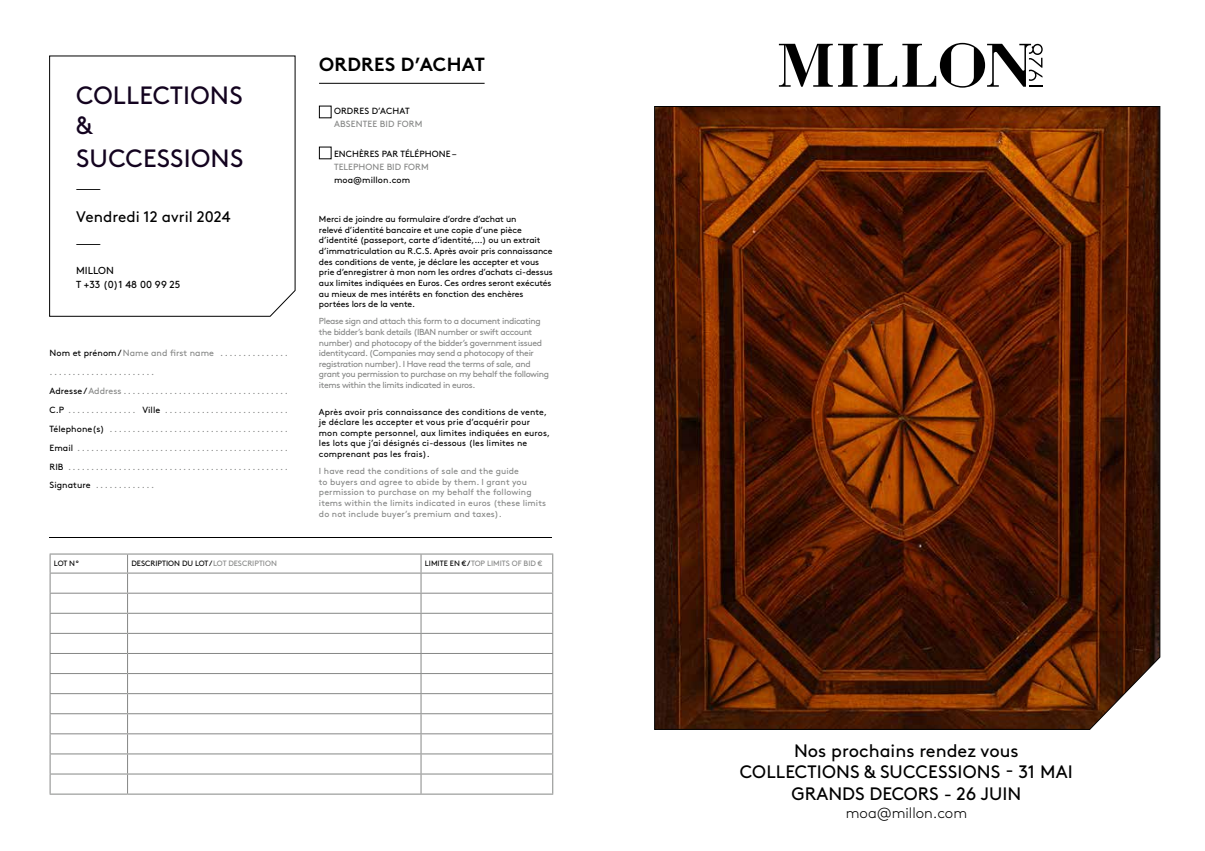
<style>
.page{position:relative;width:1205px;height:851px;background:#fff}
.page>*{position:absolute;margin:0;border:0;box-sizing:border-box;transform-origin:0 0}
.t1{font:25px/30px "Brown Pro";letter-spacing:.01em;color:#13031f}
.t2{font:700 19px "Brown Pro";letter-spacing:.015em;color:#000}
.t3{font:300 18.25px "Brown Pro";color:#000}
.t4{font:18px/21.6px "Brown Pro";color:#000;text-align:center}
.t5{font:15.25px "Brown Pro";letter-spacing:.005em;color:#000}
.t6{font:300 15px "Brown Pro";color:#000}
.t7{font:10.12px/14.2px "Brown Pro";letter-spacing:.005em;color:#000}
.t8{font:9px/19px "Brown Pro";letter-spacing:.005em;color:#868786}
.t9{font:9px "Brown Pro";letter-spacing:.005em;color:#000}
.t10{font:8.75px/10.6px "Brown Pro";letter-spacing:-.01em;color:#000}
.t11{font:8.75px/10.6px "Brown Pro";letter-spacing:-.04em;color:#868786}
.t12{font:8.75px/10.6px "Brown Pro";letter-spacing:.01em;color:#000}
.t13{font:8.75px/10.6px "Brown Pro";letter-spacing:.01em;color:#868786}
.t14{font:7.62px "Brown Pro";color:#000}
.t15{font:7.62px "Brown Pro";color:#868786}
.s1{color:#000}
.s2{color:#868786}
</style>
<div class="page">
<svg style="left:654px;top:106px;width:506px;height:624px;background:#5a2106"></svg>
<svg style="left:779px;top:44px;width:78px;height:43px"></svg>
<svg style="left:863px;top:43px;width:179px;height:45px"></svg>
<hr style="left:319px;top:83px;width:166px;height:1px;background:#000">
<div style="left:319px;top:106px;width:12px;height:12px;border:1px solid #000"></div>
<div style="left:319px;top:147px;width:12px;height:12px;border:1px solid #000"></div>
<svg style="left:49px;top:55px;width:247px;height:262px"></svg>
<hr style="left:50px;top:553px;width:78px;height:1px;background:#868786">
<hr style="left:128px;top:553px;width:293px;height:1px;background:#868786">
<hr style="left:421px;top:553px;width:132px;height:1px;background:#868786">
<svg style="left:50px;top:554px;width:1px;height:239px"></svg>
<hr style="left:50px;top:572px;width:78px;height:1px;background:#868786">
<hr style="left:128px;top:572px;width:293px;height:1px;background:#868786">
<hr style="left:421px;top:572px;width:132px;height:1px;background:#868786">
<svg style="left:127px;top:554px;width:1px;height:239px"></svg>
<svg style="left:420px;top:554px;width:1px;height:239px"></svg>
<svg style="left:552px;top:554px;width:1px;height:239px"></svg>
<hr style="left:50px;top:592px;width:78px;height:1px;background:#868786">
<hr style="left:128px;top:592px;width:293px;height:1px;background:#868786">
<hr style="left:421px;top:592px;width:132px;height:1px;background:#868786">
<hr style="left:50px;top:612px;width:78px;height:1px;background:#868786">
<hr style="left:128px;top:612px;width:293px;height:1px;background:#868786">
<hr style="left:421px;top:612px;width:132px;height:1px;background:#868786">
<hr style="left:50px;top:632px;width:78px;height:1px;background:#868786">
<hr style="left:128px;top:632px;width:293px;height:1px;background:#868786">
<hr style="left:421px;top:632px;width:132px;height:1px;background:#868786">
<hr style="left:50px;top:653px;width:78px;height:1px;background:#868786">
<hr style="left:128px;top:653px;width:293px;height:1px;background:#868786">
<hr style="left:421px;top:653px;width:132px;height:1px;background:#868786">
<hr style="left:50px;top:673px;width:78px;height:1px;background:#868786">
<hr style="left:128px;top:673px;width:293px;height:1px;background:#868786">
<hr style="left:421px;top:673px;width:132px;height:1px;background:#868786">
<hr style="left:50px;top:693px;width:78px;height:1px;background:#868786">
<hr style="left:128px;top:693px;width:293px;height:1px;background:#868786">
<hr style="left:421px;top:693px;width:132px;height:1px;background:#868786">
<hr style="left:50px;top:713px;width:78px;height:1px;background:#868786">
<hr style="left:128px;top:713px;width:293px;height:1px;background:#868786">
<hr style="left:421px;top:713px;width:132px;height:1px;background:#868786">
<hr style="left:50px;top:733px;width:78px;height:1px;background:#868786">
<hr style="left:128px;top:733px;width:293px;height:1px;background:#868786">
<hr style="left:421px;top:733px;width:132px;height:1px;background:#868786">
<hr style="left:50px;top:753px;width:78px;height:1px;background:#868786">
<hr style="left:128px;top:753px;width:293px;height:1px;background:#868786">
<hr style="left:421px;top:753px;width:132px;height:1px;background:#868786">
<hr style="left:50px;top:773px;width:78px;height:1px;background:#868786">
<hr style="left:128px;top:773px;width:293px;height:1px;background:#868786">
<hr style="left:421px;top:773px;width:132px;height:1px;background:#868786">
<hr style="left:50px;top:793px;width:78px;height:1px;background:#868786">
<hr style="left:128px;top:793px;width:293px;height:1px;background:#868786">
<hr style="left:421px;top:793px;width:132px;height:1px;background:#868786">
<h1 class="t1" style="left:76px;top:78px;width:168px">COLLECTIONS &amp;</h1>
<h1 class="t1" style="left:76px;top:141px;width:169px">SUCCESSIONS</h1>
<h3 class="t3" style="left:76px;top:174px;width:26px">—</h3>
<h3 class="t5" style="left:76px;top:205px;width:156px">Vendredi 12 avril 2024</h3>
<h3 class="t3" style="left:76px;top:229px;width:26px">—</h3>
<p class="t7" style="left:76px;top:262px;width:106px">MILLON<br>T +33 (0)1 48 00 99 25</p>
<p class="t8" style="left:50px;top:343px;width:240px"><span class="s1">Nom et prénom /</span> Name and first name . . . . . . . . . . . . . . . .......................<br><span class="s1">Adresse /</span> Address....................................<br><span class="s1">C.P</span> ............... <span class="s1">Ville</span> ...........................<br><span class="s1">Télephone(s)</span> .......................................<br><span class="s1">Email</span> ..............................................<br><span class="s1">RIB</span> ................................................</p>
<p class="t8" style="left:50px;top:474px;width:106px"><span class="s1">Signature</span> .............</p>
<h2 class="t2" style="left:319px;top:49px;width:167px">ORDRES D’ACHAT</h2>
<p class="t9" style="left:334px;top:103px;width:77px">ORDRES D’ACHAT</p>
<p class="t8" style="left:334px;top:114px;width:90px">ABSENTEE BID FORM</p>
<p class="t9" style="left:334px;top:146px;width:124px">ENCHÈRES PAR TÉLÉPHONE –</p>
<p class="t8" style="left:334px;top:157px;width:96px">TELEPHONE BID FORM</p>
<p class="t9" style="left:334px;top:173px;width:78px">moa@millon.com</p>
<p class="t10" style="left:319px;top:213px;width:235px">Merci de joindre au formulaire d’ordre d’achat un<br>relevé d’identité bancaire et une copie d’une pièce d’identité (passeport, carte d’identité,…) ou un extrait d’immatriculation au R.C.S. Après avoir pris connaissance des conditions de vente, je déclare les accepter et vous prie d’enregistrer à mon nom les ordres d’achats ci-dessus aux limites indiquées en Euros. Ces ordres seront exécutés au mieux de mes intérêts en fonction des enchères portées lors de la vente.</p>
<p class="t11" style="left:319px;top:315px;width:232px">Please sign and attach this form to a document indicating the bidder’s bank details (IBAN number or swift account number) and photocopy of the bidder’s government issued identitycard. (Companies may send a photocopy of their registration number). I Have read the terms of sale, and grant you permission to purchase on my behalf the following items within the limits indicated in euros.</p>
<p class="t12" style="left:319px;top:405px;width:233px">Après avoir pris connaissance des conditions de vente, je déclare les accepter et vous prie d’acquérir pour mon compte personnel, aux limites indiquées en euros, les lots que j’ai désignés ci-dessous (les limites ne comprenant pas les frais).</p>
<p class="t13" style="left:319px;top:465px;width:229px">I have read the conditions of sale and the guide<br>to buyers and agree to abide by them. I grant you permission to purchase on my behalf the following items within the limits indicated in euros (these limits do not include buyer’s premium and taxes).</p>
<p class="t14" style="left:54px;top:558px;width:26px">LOT N°</p>
<p class="t14" style="left:131px;top:558px;width:147px">DESCRIPTION DU LOT / <span class="s2">LOT DESCRIPTION</span></p>
<p class="t15" style="left:425px;top:558px;width:119px"><span class="s1">LIMITE EN € /</span> TOP LIMITS OF BID €</p>
<h3 class="t4" style="left:740px;top:738px;width:335px">Nos prochains rendez vous<br>COLLECTIONS &amp; SUCCESSIONS - 31 MAI<br>GRANDS DECORS - 26 JUIN</h3>
<h3 class="t6" style="left:846px;top:801px;width:123px">moa@millon.com</h3>
</div>
